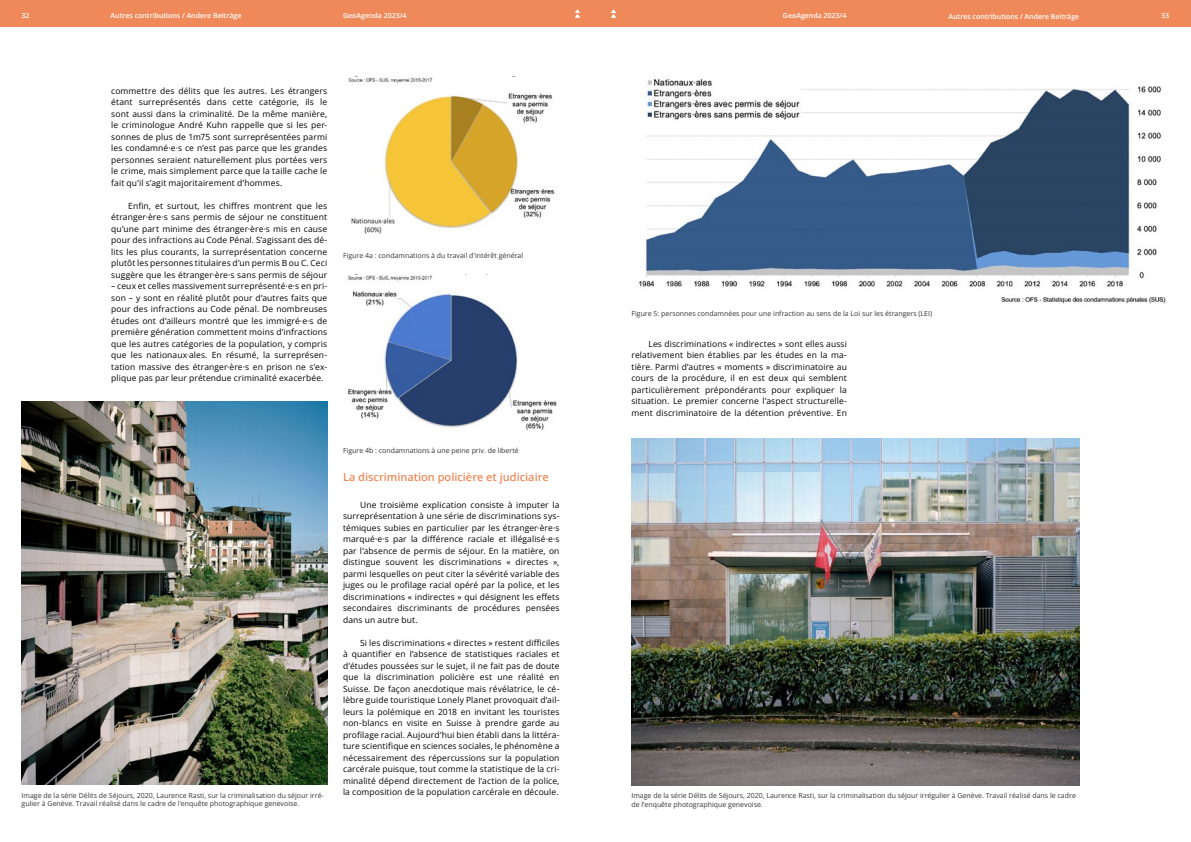
<style>
.page{position:relative;width:1191px;height:842px;background:#fff}
.page>*{position:absolute;margin:0;border:0;box-sizing:border-box;transform-origin:0 0}
.t1{font:600 11px "Open Sans";color:#ef8959}
.t2{font:8.5px/11.5px "Open Sans";letter-spacing:.015em;color:#000;text-align:justify}
.t3{font:7px/8.4px "Open Sans";color:#373437}
.t4{font:600 7px "Open Sans";color:#fff}
</style>
<div class="page">
<div style="left:0;top:0;width:595px;height:27px;background:#ef8959"></div>
<div style="left:595px;top:0;width:596px;height:27px;background:#ef8959"></div>
<svg style="left:575px;top:9px;width:5px;height:9px"></svg>
<svg style="left:611px;top:9px;width:5px;height:9px"></svg>
<img style="left:348px;top:77px;width:207px;height:157px">
<img style="left:348px;top:275px;width:209px;height:155px">
<img style="left:638px;top:79px;width:528px;height:225px">
<img style="left:631px;top:438px;width:448px;height:347px">
<img style="left:22px;top:401px;width:305px;height:383px">
<p class="t4" style="left:22px;top:11px;width:9px">32</p>
<p class="t4" style="left:111px;top:11px;width:132px">Autres contributions / Andere Beiträge</p>
<p class="t4" style="left:343px;top:11px;width:65px">GeoAgenda 2023/4</p>
<p class="t4" style="left:783px;top:11px;width:65px">GeoAgenda 2023/4</p>
<p class="t4" style="left:948px;top:11px;width:132px">Autres contributions / Andere Beiträge</p>
<p class="t4" style="left:1161px;top:11px;width:9px">33</p>
<p class="t2" style="left:111px;top:84px;width:217px">commettre des délits que les autres. Les étrangers étant surreprésentés dans cette catégorie, ils le sont aussi dans la criminalité. De la même manière, le criminologue André Kuhn rappelle que si les per&shy;sonnes de plus de 1m75 sont surreprésentées parmi les condamné·e·s ce n’est pas parce que les grandes personnes seraient naturellement plus portées vers le crime, mais simplement parce que la taille cache le fait qu’il s’agit majoritairement d’hommes.</p>
<p class="t2" style="left:111px;top:199px;width:217px;text-indent:17px">Enfin, et surtout, les chiffres montrent que les étranger·ère·s sans permis de séjour ne constituent qu’une part minime des étranger·ère·s mis en cause pour des infractions au Code Pénal. S’agissant des dé&shy;lits les plus courants, la surreprésentation concerne plutôt les personnes titulaires d’un permis B ou C. Ceci suggère que les étranger·ère·s sans permis de séjour</p>
<p class="t2" style="left:111px;top:280px;width:217px">– ceux et celles massivement surreprésenté·e·s en pri&shy;son – y sont en réalité plutôt pour d’autres faits que pour des infractions au Code pénal. De nombreuses études ont d’ailleurs montré que les immigré·e·s de première génération commettent moins d’infractions que les autres catégories de la population, y compris que les nationaux·ales. En résumé, la surreprésen&shy;tation massive des étranger·ère·s en prison ne s’ex&shy;plique pas par leur prétendue criminalité exacerbée.</p>
<p class="t3" style="left:343px;top:251px;width:182px">Figure 4a : condamnations à du travail d'intérêt général</p>
<p class="t3" style="left:631px;top:309px;width:302px">Figure 5: personnes condamnées pour une infraction au sens de la Loi sur les étrangers (LEI)</p>
<p class="t2" style="left:631px;top:337px;width:217px;text-indent:17px">Les discriminations « indirectes » sont elles aussi relativement bien établies par les études en la ma&shy;tière. Parmi d’autres « moments » discriminatoire au cours de la procédure, il en est deux qui semblent particulièrement prépondérants pour expliquer la situation. Le premier concerne l’aspect structurelle&shy;ment discriminatoire de la détention préventive. En</p>
<p class="t3" style="left:343px;top:446px;width:177px">Figure 4b : condamnations à une peine priv. de liberté</p>
<p class="t1" style="left:343px;top:470px;width:207px">La discrimination policière et judiciaire</p>
<p class="t2" style="left:343px;top:498px;width:218px;text-indent:17px">Une troisième explication consiste à imputer la surreprésentation à une série de discriminations sys&shy;témiques subies en particulier par les étranger·ère·s marqué·e·s par la différence raciale et illégalisé·e·s par l’absence de permis de séjour. En la matière, on distingue souvent les discriminations « directes », parmi lesquelles on peut citer la sévérité variable des juges ou le profilage racial opéré par la police, et les discriminations « indirectes » qui désignent les effets secondaires discriminants de procédures pensées dans un autre but.</p>
<p class="t2" style="left:343px;top:636px;width:218px;text-indent:17px">Si les discriminations « directes » restent difficiles à quantifier en l’absence de statistiques raciales et d’études poussées sur le sujet, il ne fait pas de doute que la discrimination policière est une réalité en Suisse. De façon anecdotique mais révélatrice, le cé&shy;lèbre guide touristique Lonely Planet provoquait d’ail&shy;leurs la polémique en 2018 en invitant les touristes non-blancs en visite en Suisse à prendre garde au profilage racial. Aujourd’hui bien établi dans la littéra&shy;ture scientifique en sciences sociales, le phénomène a nécessairement des répercussions sur la population carcérale puisque, tout comme la statistique de la cri&shy;minalité dépend directement de l’action de la police, la composition de la population carcérale en découle.</p>
<p class="t3" style="left:22px;top:791px;width:304px">Image de la série Délits de Séjours, 2020, Laurence Rasti, sur la criminalisation du séjour irré&shy;gulier à Genève. Travail réalisé dans le cadre de l’enquête photographique genevoise.</p>
<p class="t3" style="left:631px;top:791px;width:446px">Image de la série Délits de Séjours, 2020, Laurence Rasti, sur la criminalisation du séjour irrégulier à Genève. Travail réalisé dans le cadre de l’enquête photographique genevoise.</p>
</div>
